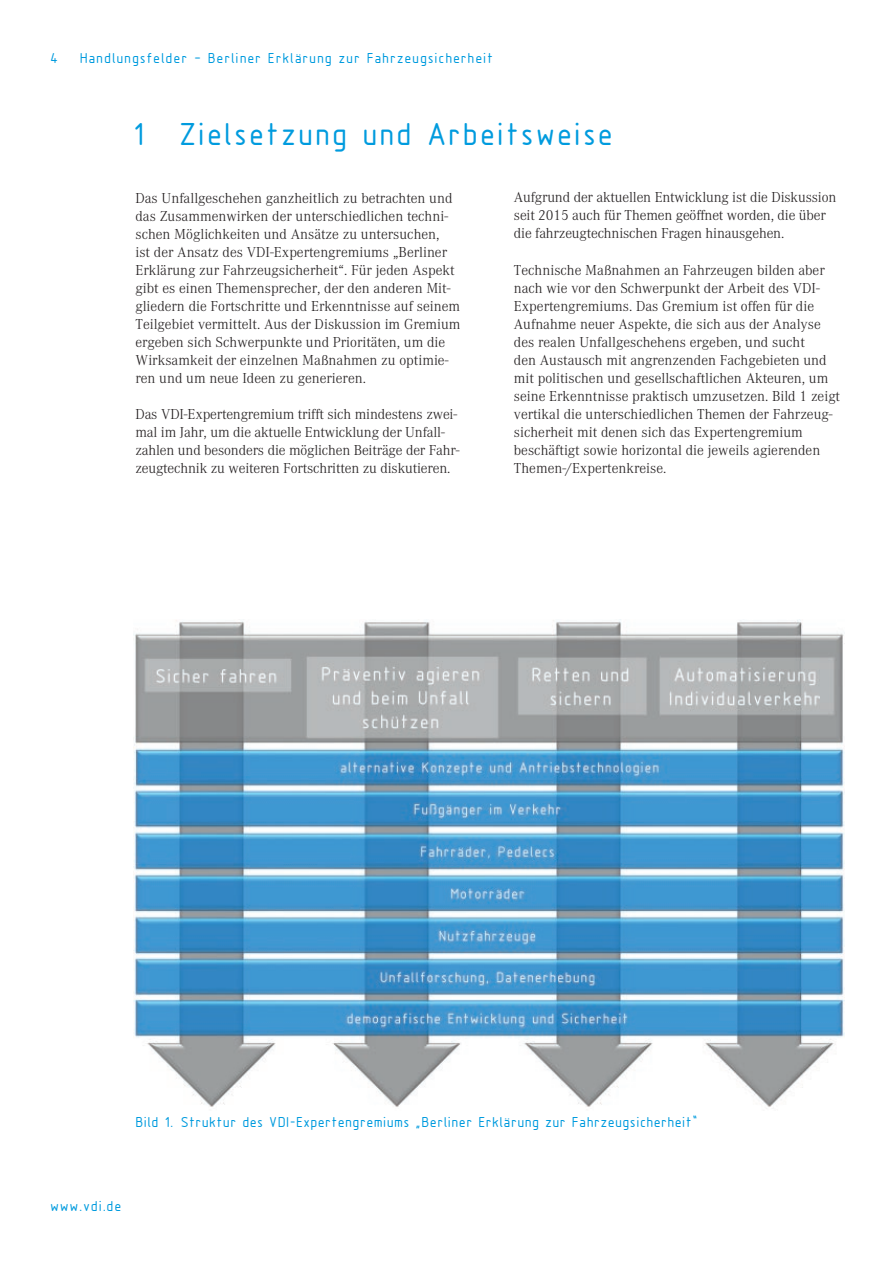
<style>
.page{position:relative;width:893px;height:1263px;background:#fff}
.page>*{position:absolute;margin:0;border:0;box-sizing:border-box;transform-origin:0 0}
.t1{font:33px "Isonorm 3098 LW20";color:#009bde}
.t2{font:300 15px/18px "Corporate A";color:#231f20}
.t3{font:15px "Isonorm 3098 LW20";letter-spacing:-.025em;color:#009bde}
.t4{font:15px "Isonorm 3098 LW20";color:#009bde}
</style>
<div class="page">
<img style="left:133px;top:620px;width:711px;height:487px">
<p class="t3" style="left:51px;top:50px;width:10px">4</p>
<p class="t4" style="left:81px;top:50px;width:416px">Handlungsfelder – Berliner Erklärung zur Fahrzeugsicherheit</p>
<h1 class="t1" style="left:135px;top:118px;width:483px">1 Zielsetzung und Arbeitsweise</h1>
<p class="t2" style="left:135px;top:189px;width:327px">Das Unfallgeschehen ganzheitlich zu betrachten und das Zusammenwirken der unterschiedlichen techni&shy;schen Möglichkeiten und Ansätze zu untersuchen,<br>ist der Ansatz des VDI-Expertengremiums „Berliner Erklärung zur Fahrzeugsicherheit“. Für jeden Aspekt gibt es einen Themensprecher, der den anderen Mit&shy;gliedern die Fortschritte und Erkenntnisse auf seinem Teilgebiet vermittelt. Aus der Diskussion im Gremium ergeben sich Schwerpunkte und Prioritäten, um die Wirksamkeit der einzelnen Maßnahmen zu optimie&shy;ren und um neue Ideen zu generieren.</p>
<p class="t2" style="left:135px;top:405px;width:326px">Das VDI-Expertengremium trifft sich mindestens zwei&shy;mal im Jahr, um die aktuelle Entwicklung der Unfall&shy;zahlen und besonders die möglichen Beiträge der Fahr&shy;zeugtechnik zu weiteren Fortschritten zu diskutieren.</p>
<p class="t2" style="left:514px;top:189px;width:324px">Aufgrund der aktuellen Entwicklung ist die Diskussion seit 2015 auch für Themen geöffnet worden, die über die fahrzeugtechnischen Fragen hinausgehen.</p>
<p class="t2" style="left:514px;top:261px;width:328px">Technische Maßnahmen an Fahrzeugen bilden aber nach wie vor den Schwerpunkt der Arbeit des VDI-Expertengremiums. Das Gremium ist offen für die Aufnahme neuer Aspekte, die sich aus der Analyse des realen Unfallgeschehens ergeben, und sucht<br>den Austausch mit angrenzenden Fachgebieten und mit politischen und gesellschaftlichen Akteuren, um seine Erkenntnisse praktisch umzusetzen. Bild 1 zeigt vertikal die unterschiedlichen Themen der Fahrzeug&shy;sicherheit mit denen sich das Expertengremium beschäftigt sowie horizontal die jeweils agierenden Themen-/Expertenkreise.</p>
<p class="t3" style="left:136px;top:1114px;width:564px">Bild 1. Struktur des VDI-Expertengremiums „Berliner Erklärung zur Fahrzeugsicherheit“</p>
<p class="t3" style="left:51px;top:1198px;width:74px">www.vdi.de</p>
</div>
